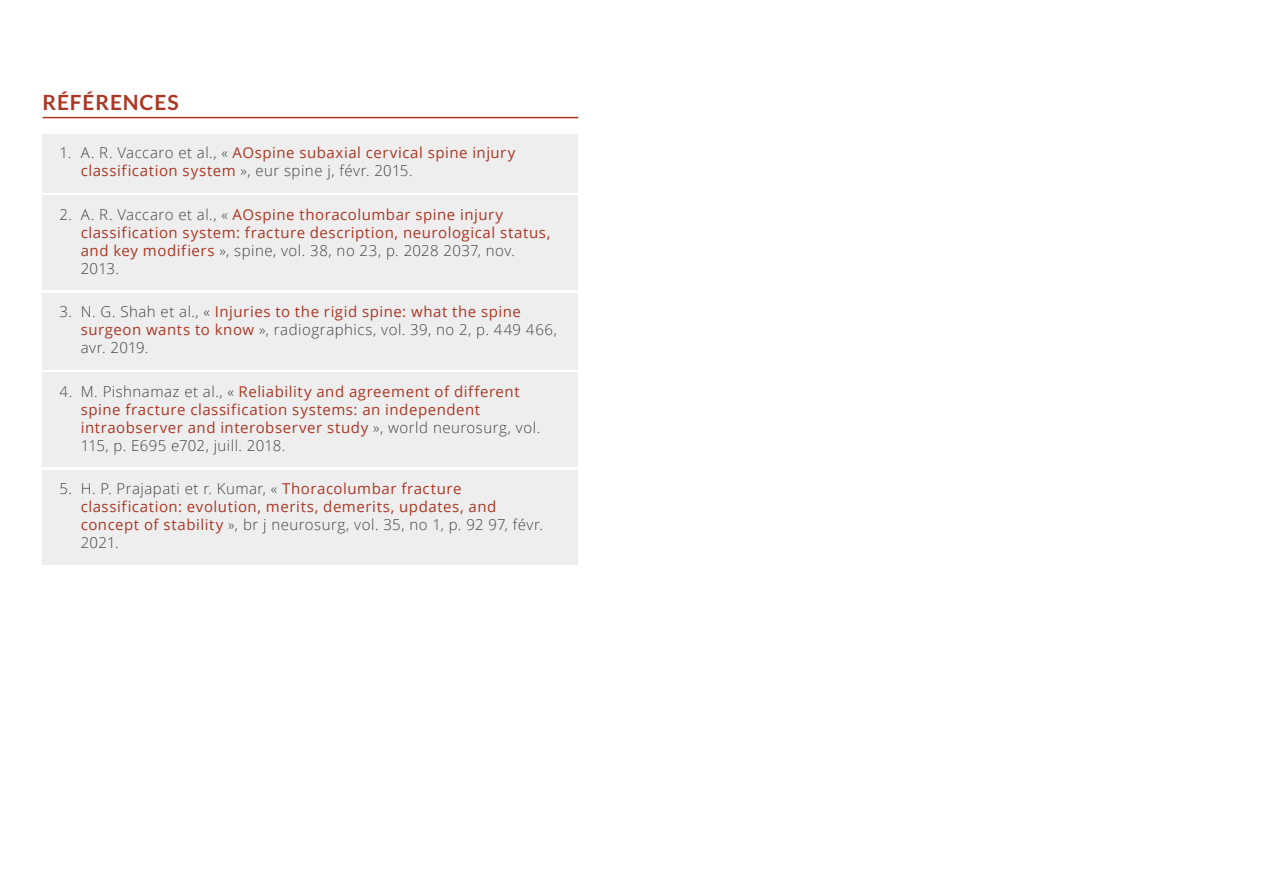
<style>
.page{position:relative;width:1263px;height:893px;background:#fff}
.page>*{position:absolute;margin:0;border:0;box-sizing:border-box;transform-origin:0 0}
.Titre_1{font:700 21px "Lato";letter-spacing:.04em;color:#aa3724}
.t1{font:15px/18px "Open Sans";letter-spacing:.035em;color:#aa3724}
.t2{font:300 15px/18px "Open Sans";letter-spacing:.035em;color:#414243}
.s1{font-weight:300;color:#414243}
.s2{font-weight:400;color:#aa3724}
</style>
<div class="page">
<hr style="left:43px;top:117px;width:535px;height:1px;background:#aa3724">
<div style="left:43px;top:134px;width:535px;height:59px;background:#eeeeef"></div>
<div style="left:43px;top:195px;width:535px;height:95px;background:#eeeeef"></div>
<div style="left:43px;top:293px;width:535px;height:77px;background:#eeeeef"></div>
<div style="left:43px;top:373px;width:535px;height:94px;background:#eeeeef"></div>
<div style="left:43px;top:470px;width:535px;height:95px;background:#eeeeef"></div>
<p class="Titre_1" style="left:43px;top:91px;width:138px">RÉFÉRENCES</p>
<p class="t1" style="left:81px;top:143px;width:436px;text-indent:-21px"><span class="s1">1. A. R. Vaccaro et al., «</span> AOspine subaxial cervical spine injury classification system <span class="s1">», eur spine j, févr. 2015.</span></p>
<p class="t1" style="left:81px;top:205px;width:471px;text-indent:-21px"><span class="s1">2. A. R. Vaccaro et al., «</span> AOspine thoracolumbar spine injury classification system: fracture description, neurological status, and key modifiers <span class="s1">», spine, vol. 38, no 23, p. 2028 2037, nov.<br>2013.</span></p>
<p class="t2" style="left:81px;top:302px;width:478px;text-indent:-21px">3. N. G. Shah et al., « <span class="s2">Injuries to the rigid spine: what the spine surgeon wants to know</span> », radiographics, vol. 39, no 2, p. 449 466, avr. 2019.</p>
<p class="t1" style="left:81px;top:382px;width:461px;text-indent:-21px"><span class="s1">4. M. Pishnamaz et al., «</span> Reliability and agreement of different spine fracture classification systems: an independent intraobserver and interobserver study <span class="s1">», world neurosurg, vol.<br>115, p. E695 e702, juill. 2018.</span></p>
<p class="t1" style="left:81px;top:479px;width:464px;text-indent:-21px"><span class="s1">5. H. P. Prajapati et r. Kumar, «</span> Thoracolumbar fracture classification: evolution, merits, demerits, updates, and concept of stability <span class="s1">», br j neurosurg, vol. 35, no 1, p. 92 97, févr.<br>2021.</span></p>
</div>
